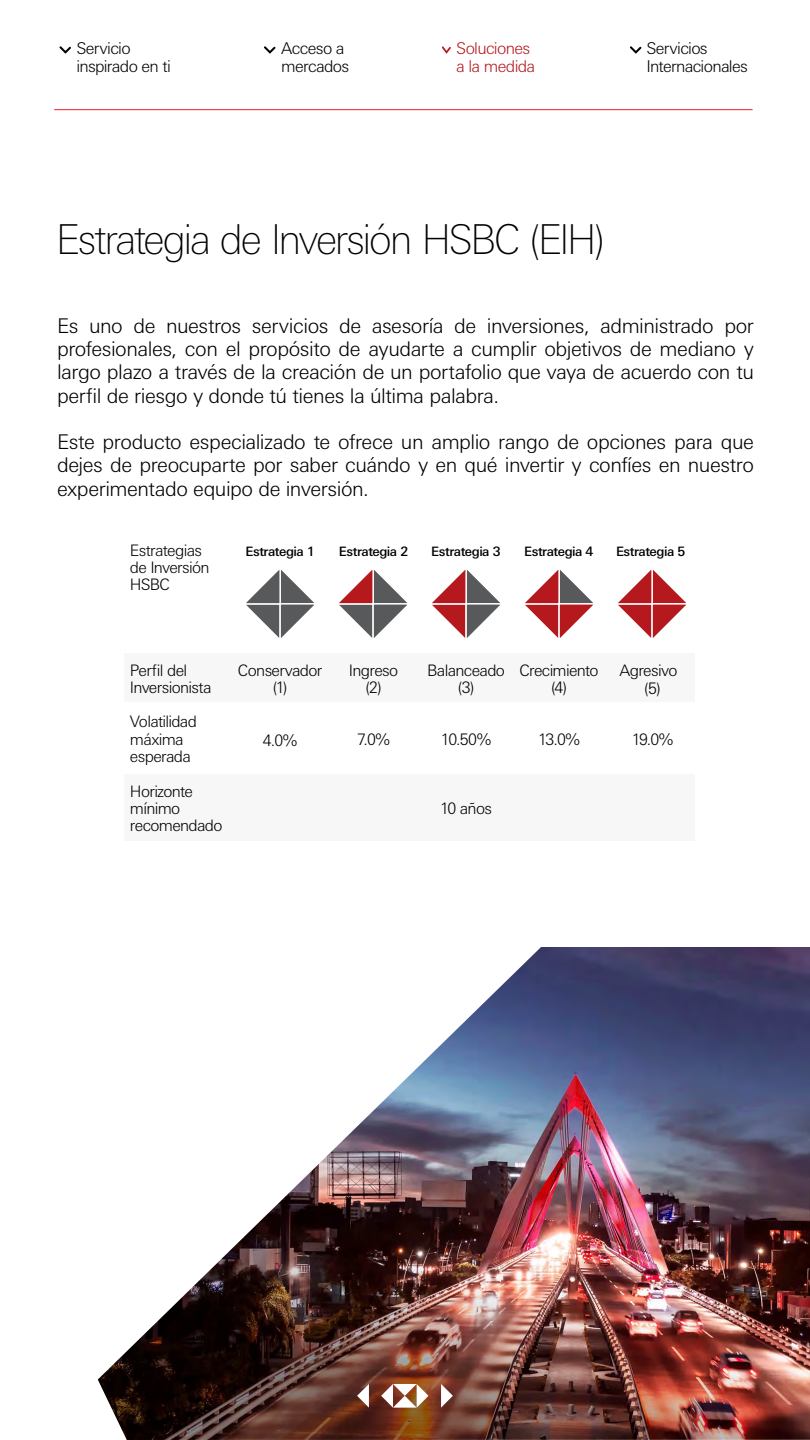
<style>
.page{position:relative;width:810px;height:1440px;background:#fff}
.page>*{position:absolute;margin:0;border:0;box-sizing:border-box;transform-origin:0 0}
.t1{font:100 41.25px "Univers Nextfor HSBC";letter-spacing:-.06em;color:#000}
.t2{font:300 20.25px/23.2px "Univers Nextfor HSBC";letter-spacing:-.025em;color:#000;text-align:justify}
.t3{font:300 16.27px/18.3px "Univers Nextfor HSBC";letter-spacing:-.04em;color:#000}
.t4{font:300 16.27px/18.3px "Univers Nextfor HSBC";letter-spacing:-.04em;color:#b5191e}
.t5{font:300 15.83px/17.2px "Univers Nextfor HSBC";letter-spacing:-.045em;color:#000;text-align:center}
.t6{font:500 12.98px "Univers Nextfor HSBC";letter-spacing:-.04em;color:#000}
</style>
<div class="page">
<img style="left:98px;top:947px;width:712px;height:493px">
<div style="left:124px;top:653px;width:571px;height:49px;background:#f7f7f8"></div>
<div style="left:124px;top:774px;width:571px;height:66px;background:#f7f7f8"></div>
<svg style="left:246px;top:570px;width:68px;height:68px"></svg>
<svg style="left:339px;top:570px;width:68px;height:68px"></svg>
<svg style="left:432px;top:570px;width:68px;height:68px"></svg>
<svg style="left:525px;top:570px;width:68px;height:68px"></svg>
<svg style="left:618px;top:570px;width:68px;height:68px"></svg>
<svg style="left:264px;top:46px;width:12px;height:8px"></svg>
<svg style="left:442px;top:46px;width:9px;height:8px"></svg>
<svg style="left:59px;top:46px;width:12px;height:8px"></svg>
<svg style="left:630px;top:46px;width:11px;height:8px"></svg>
<hr style="left:54px;top:109px;width:699px;height:1px;background:#ed1d24">
<svg style="left:381px;top:1384px;width:48px;height:24px"></svg>
<svg style="left:357px;top:1384px;width:12px;height:24px"></svg>
<svg style="left:441px;top:1384px;width:12px;height:24px"></svg>
<p class="t3" style="left:76px;top:38px;width:96px">Servicio inspirado en ti</p>
<p class="t3" style="left:646px;top:38px;width:103px">Servicios<br>Internacionales</p>
<p class="t3" style="left:281px;top:38px;width:70px">Acceso a mercados</p>
<p class="t4" style="left:456px;top:38px;width:81px">Soluciones a la medida</p>
<h1 class="t1" style="left:56px;top:210px;width:551px">Estrategia de Inversión HSBC (EIH)</h1>
<p class="t2" style="left:57px;top:313px;width:699px">Es uno de nuestros servicios de asesoría de inversiones, administrado por profesionales, con el propósito de ayudarte a cumplir objetivos de mediano y largo plazo a través de la creación de un portafolio que vaya de acuerdo con tu perfil de riesgo y donde tú tienes la última palabra.</p>
<p class="t2" style="left:57px;top:429px;width:698px">Este producto especializado te ofrece un amplio rango de opciones para que dejes de preocuparte por saber cuándo y en qué invertir y confíes en nuestro experimentado equipo de inversión.</p>
<p class="t5" style="left:130px;top:541px;width:81px;text-align:left">Estrategias de Inversión<br>HSBC</p>
<p class="t6" style="left:246px;top:542px;width:71px">Estrategia 1</p>
<p class="t6" style="left:339px;top:542px;width:71px">Estrategia 2</p>
<p class="t6" style="left:431px;top:542px;width:71px">Estrategia 3</p>
<p class="t6" style="left:524px;top:542px;width:71px">Estrategia 4</p>
<p class="t6" style="left:616px;top:542px;width:71px">Estrategia 5</p>
<p class="t5" style="left:130px;top:660px;width:83px;text-align:left">Perfil del<br>Inversionista</p>
<p class="t5" style="left:130px;top:712px;width:68px;text-align:left">Volatilidad máxima esperada</p>
<p class="t5" style="left:130px;top:781px;width:94px;text-align:left">Horizonte mínimo recomendado</p>
<p class="t5" style="left:238px;top:660px;width:86px">Conservador (1)</p>
<p class="t5" style="left:263px;top:730px;width:36px">4.0%</p>
<p class="t5" style="left:349px;top:660px;width:51px">Ingreso (2)</p>
<p class="t5" style="left:357px;top:729px;width:34px">7.0%</p>
<p class="t5" style="left:427px;top:660px;width:79px">Balanceado (3)</p>
<p class="t5" style="left:441px;top:729px;width:52px">10.50%</p>
<p class="t5" style="left:520px;top:660px;width:80px">Crecimiento (4)</p>
<p class="t5" style="left:538px;top:729px;width:43px">13.0%</p>
<p class="t5" style="left:620px;top:660px;width:59px;line-height:18px">Agresivo (5)</p>
<p class="t5" style="left:632px;top:729px;width:43px">19.0%</p>
<p class="t5" style="left:440px;top:799px;width:53px">10 años</p>
</div>
